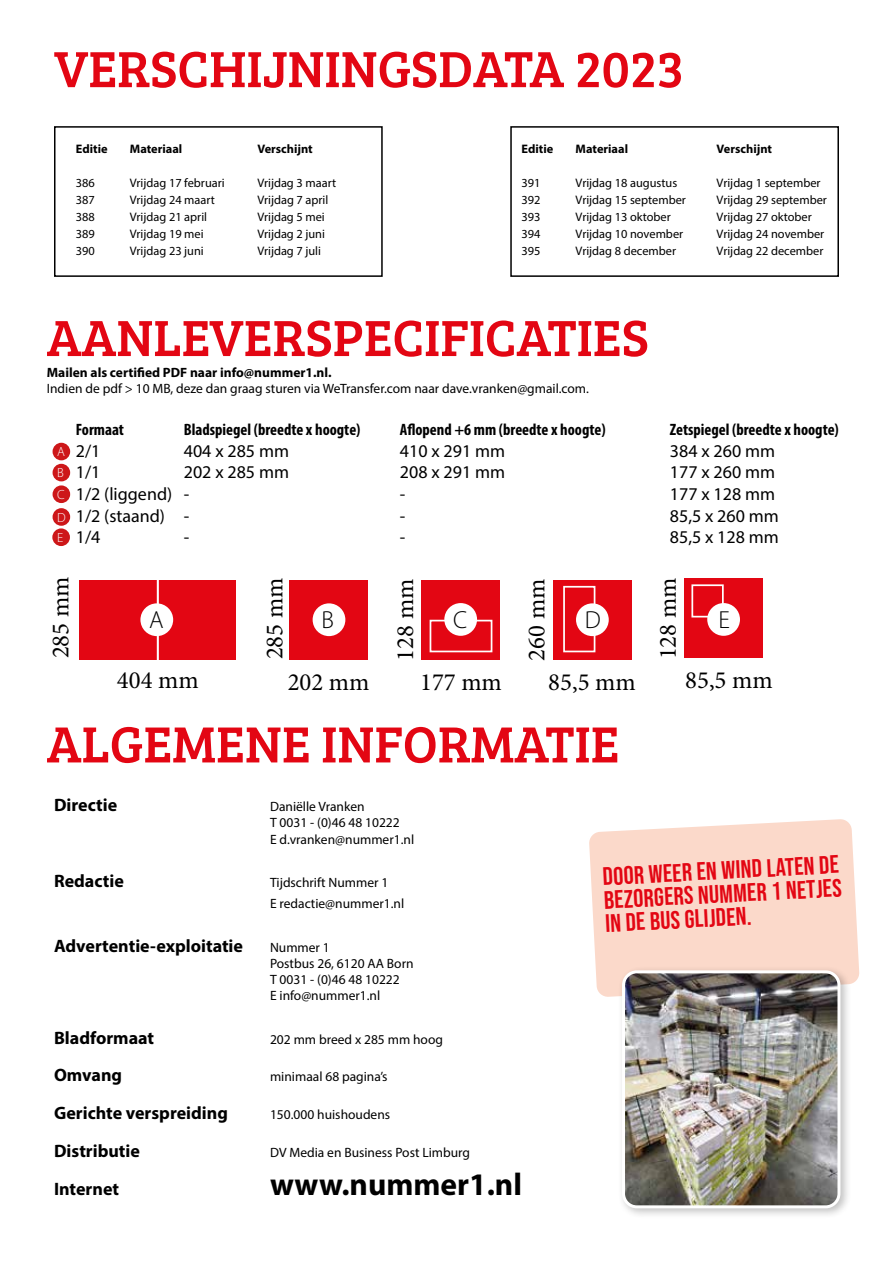
<style>
.page{position:relative;width:893px;height:1263px;background:#fff}
.page>*{position:absolute;margin:0;border:0;box-sizing:border-box;transform-origin:0 0}
.t1{font:52.5px "Bree Serif";color:#e30613}
.t2{font:700 31.5px "Myriad Pro";color:#000}
.t3{font:25.35px/23.4px "Bebas Neue";color:#e30613;text-align:justify}
.t4{font:24.75px "Minion Pro";color:#000}
.t5{font:300 24.75px "Myriad Pro";color:#000}
.t6{font:18px "Myriad Pro";color:#000}
.t7{font:700 18px "Myriad Pro";color:#000}
.t8{font:700 condensed 16.5px "Myriad Pro";color:#000}
.t9{font:13.5px/16.2px "Myriad Pro";color:#000}
.t10{font:700 13.5px "Myriad Pro";color:#000}
.t11{font:300 13.35px/21.8px "Myriad Pro";color:#fff}
.t12{font:12.3px "Myriad Pro";color:#000}
.t13{font:700 12.3px "Myriad Pro";color:#000}
</style>
<div class="page">
<div style="left:54px;top:126px;width:329px;height:151px;border:2px solid #000"></div>
<div style="left:510px;top:126px;width:329px;height:151px;border:2px solid #000"></div>
<svg style="left:589px;top:819px;width:271px;height:178px;background:#fbdcce"></svg>
<div style="left:617px;top:965px;width:235px;height:254px;background:#000;opacity:.25"></div>
<img style="left:623px;top:972px;width:216px;height:235px">
<div style="left:622px;top:970px;width:218px;height:238px;border:3px solid #fff;border-radius:13px"></div>
<div style="left:53px;top:443px;width:17px;height:17px;background:#cd1719;border-radius:50%"></div>
<div style="left:53px;top:464px;width:17px;height:17px;background:#cd1719;border-radius:50%"></div>
<div style="left:53px;top:485px;width:17px;height:18px;background:#cd1719;border-radius:50%"></div>
<div style="left:53px;top:508px;width:17px;height:18px;background:#cd1719;border-radius:50%"></div>
<div style="left:52px;top:528px;width:18px;height:18px;background:#cd1719;border-radius:50%"></div>
<div style="left:80px;top:580px;width:156px;height:79px;background:#e30613"></div>
<hr style="left:157px;top:551px;width:2px;height:138px;background:#fff">
<div style="left:140px;top:603px;width:33px;height:33px;background:#fff;border-radius:50%"></div>
<div style="left:290px;top:580px;width:78px;height:79px;background:#e30613"></div>
<div style="left:313px;top:603px;width:32px;height:33px;background:#fff;border-radius:50%"></div>
<div style="left:421px;top:580px;width:78px;height:79px;background:#e30613"></div>
<div style="left:430px;top:620px;width:62px;height:32px;border:2px solid #fff"></div>
<div style="left:444px;top:603px;width:33px;height:33px;background:#fff;border-radius:50%"></div>
<div style="left:553px;top:580px;width:78px;height:79px;background:#e30613"></div>
<div style="left:563px;top:586px;width:32px;height:66px;border:2px solid #fff"></div>
<div style="left:576px;top:603px;width:33px;height:33px;background:#fff;border-radius:50%"></div>
<div style="left:685px;top:578px;width:78px;height:79px;background:#e30613"></div>
<div style="left:691px;top:584px;width:33px;height:33px;border:2px solid #fff"></div>
<div style="left:707px;top:603px;width:33px;height:33px;background:#fff;border-radius:50%"></div>
<h1 class="t1" style="left:54px;top:31px;width:632px">VERSCHIJNINGSDATA 2023</h1>
<p class="t13" style="left:76px;top:140px;width:33px">Editie</p>
<p class="t13" style="left:130px;top:140px;width:54px">Materiaal</p>
<p class="t13" style="left:257px;top:140px;width:57px">Verschijnt</p>
<p class="t12" style="left:76px;top:175px;width:21px">386</p>
<p class="t12" style="left:130px;top:175px;width:96px">Vrijdag 17 februari</p>
<p class="t12" style="left:257px;top:175px;width:80px">Vrijdag 3 maart</p>
<p class="t12" style="left:76px;top:192px;width:21px">387</p>
<p class="t12" style="left:130px;top:192px;width:87px">Vrijdag 24 maart</p>
<p class="t12" style="left:257px;top:192px;width:73px">Vrijdag 7 april</p>
<p class="t12" style="left:76px;top:209px;width:21px">388</p>
<p class="t12" style="left:130px;top:209px;width:79px">Vrijdag 21 april</p>
<p class="t12" style="left:257px;top:209px;width:69px">Vrijdag 5 mei</p>
<p class="t12" style="left:76px;top:226px;width:21px">389</p>
<p class="t12" style="left:130px;top:226px;width:75px">Vrijdag 19 mei</p>
<p class="t12" style="left:257px;top:226px;width:69px">Vrijdag 2 juni</p>
<p class="t12" style="left:76px;top:243px;width:21px">390</p>
<p class="t12" style="left:130px;top:243px;width:76px">Vrijdag 23 juni</p>
<p class="t12" style="left:257px;top:243px;width:65px">Vrijdag 7 juli</p>
<p class="t13" style="left:522px;top:140px;width:33px">Editie</p>
<p class="t13" style="left:576px;top:140px;width:54px">Materiaal</p>
<p class="t13" style="left:717px;top:140px;width:57px">Verschijnt</p>
<p class="t12" style="left:522px;top:175px;width:21px">391</p>
<p class="t12" style="left:576px;top:175px;width:103px">Vrijdag 18 augustus</p>
<p class="t12" style="left:717px;top:175px;width:106px">Vrijdag 1 september</p>
<p class="t12" style="left:522px;top:192px;width:21px">392</p>
<p class="t12" style="left:576px;top:192px;width:112px">Vrijdag 15 september</p>
<p class="t12" style="left:717px;top:192px;width:112px">Vrijdag 29 september</p>
<p class="t12" style="left:522px;top:209px;width:21px">393</p>
<p class="t12" style="left:576px;top:209px;width:97px">Vrijdag 13 oktober</p>
<p class="t12" style="left:717px;top:209px;width:97px">Vrijdag 27 oktober</p>
<p class="t12" style="left:522px;top:226px;width:21px">394</p>
<p class="t12" style="left:576px;top:226px;width:109px">Vrijdag 10 november</p>
<p class="t12" style="left:717px;top:226px;width:109px">Vrijdag 24 november</p>
<p class="t12" style="left:522px;top:243px;width:21px">395</p>
<p class="t12" style="left:576px;top:243px;width:102px">Vrijdag 8 december</p>
<p class="t12" style="left:717px;top:243px;width:108px">Vrijdag 22 december</p>
<h1 class="t1" style="left:47px;top:299px;width:604px">AANLEVERSPECIFICATIES</h1>
<p class="t10" style="left:47px;top:363px;width:286px">Mailen als certified PDF naar info@nummer1.nl.</p>
<p class="t9" style="left:47px;top:380px;width:544px">Indien de pdf &gt; 10 MB, deze dan graag sturen via WeTransfer.com naar dave.vranken@gmail.com.</p>
<p class="t11" style="left:57px;top:441px;width:10px">A<br>B<br>C<br>D</p>
<p class="t11" style="left:57px;top:527px;width:8px">E</p>
<h3 class="t8" style="left:76px;top:419px;width:50px">Formaat</h3>
<h3 class="t8" style="left:184px;top:419px;width:178px">Bladspiegel (breedte x hoogte)</h3>
<h3 class="t8" style="left:400px;top:419px;width:207px">Aflopend +6 mm (breedte x hoogte)</h3>
<h3 class="t8" style="left:670px;top:419px;width:170px">Zetspiegel (breedte x hoogte)</h3>
<h3 class="t6" style="left:76px;top:440px;width:26px">2/1</h3>
<h3 class="t6" style="left:184px;top:440px;width:107px">404 x 285 mm</h3>
<h3 class="t6" style="left:400px;top:440px;width:107px">410 x 291 mm</h3>
<h3 class="t6" style="left:670px;top:440px;width:107px">384 x 260 mm</h3>
<h3 class="t6" style="left:76px;top:461px;width:26px">1/1</h3>
<h3 class="t6" style="left:184px;top:461px;width:107px">202 x 285 mm</h3>
<h3 class="t6" style="left:400px;top:461px;width:107px">208 x 291 mm</h3>
<h3 class="t6" style="left:670px;top:461px;width:107px">177 x 260 mm</h3>
<h3 class="t6" style="left:76px;top:483px;width:115px">1/2 (liggend) -</h3>
<h3 class="t6" style="left:400px;top:483px;width:7px">-</h3>
<h3 class="t6" style="left:670px;top:483px;width:107px">177 x 128 mm</h3>
<h3 class="t6" style="left:76px;top:504px;width:115px">1/2 (staand) -</h3>
<h3 class="t6" style="left:400px;top:504px;width:7px">-</h3>
<h3 class="t6" style="left:670px;top:504px;width:110px">85,5 x 260 mm</h3>
<h3 class="t6" style="left:76px;top:526px;width:26px">1/4</h3>
<h3 class="t6" style="left:184px;top:526px;width:7px">-</h3>
<h3 class="t6" style="left:400px;top:526px;width:7px">-</h3>
<h3 class="t6" style="left:670px;top:526px;width:110px">85,5 x 128 mm</h3>
<h3 class="t4" style="left:44px;top:658px;width:83px;rotate:-90deg">285 mm</h3>
<h3 class="t5" style="left:149px;top:606px;width:16px">A</h3>
<h3 class="t4" style="left:117px;top:663px;width:83px">404 mm</h3>
<h3 class="t4" style="left:258px;top:659px;width:83px;rotate:-90deg">285 mm</h3>
<h3 class="t5" style="left:321px;top:606px;width:14px">B</h3>
<h3 class="t4" style="left:389px;top:661px;width:83px;rotate:-90deg">128 mm</h3>
<h3 class="t5" style="left:453px;top:606px;width:16px">C</h3>
<h3 class="t4" style="left:520px;top:660px;width:83px;rotate:-90deg">260 mm</h3>
<h3 class="t5" style="left:585px;top:606px;width:18px">D</h3>
<h3 class="t4" style="left:651px;top:659px;width:83px;rotate:-90deg">128 mm</h3>
<h3 class="t5" style="left:718px;top:606px;width:13px">E</h3>
<h3 class="t4" style="left:288px;top:665px;width:83px">202 mm</h3>
<h3 class="t4" style="left:420px;top:665px;width:83px">177 mm</h3>
<h3 class="t4" style="left:548px;top:665px;width:89px">85,5 mm</h3>
<h3 class="t4" style="left:685px;top:663px;width:89px">85,5 mm</h3>
<h1 class="t1" style="left:47px;top:706px;width:574px">ALGEMENE INFORMATIE</h1>
<h3 class="t7" style="left:54px;top:793px;width:65px">Directie</h3>
<p class="t9" style="left:270px;top:798px;width:146px">Daniëlle Vranken<br>T 0031 - (0)46 48 10222<br>E d.vranken@nummer1.nl</p>
<h3 class="t7" style="left:54px;top:869px;width:71px">Redactie</h3>
<p class="t9" style="left:270px;top:871px;width:136px;line-height:21.6px">Tijdschrift Nummer 1<br>E redactie@nummer1.nl</p>
<h3 class="t7" style="left:54px;top:934px;width:191px">Advertentie-exploitatie</h3>
<p class="t9" style="left:270px;top:939px;width:145px">Nummer 1<br>Postbus 26, 6120 AA Born<br>T 0031 - (0)46 48 10222<br>E info@nummer1.nl</p>
<h3 class="t7" style="left:54px;top:1026px;width:102px">Bladformaat</h3>
<p class="t9" style="left:270px;top:1031px;width:174px">202 mm breed x 285 mm hoog</p>
<h3 class="t7" style="left:54px;top:1063px;width:70px">Omvang</h3>
<p class="t9" style="left:270px;top:1068px;width:119px">minimaal 68 pagina’s</p>
<h3 class="t7" style="left:54px;top:1101px;width:175px">Gerichte verspreiding</h3>
<p class="t9" style="left:270px;top:1106px;width:122px">150.000 huishoudens</p>
<h3 class="t7" style="left:54px;top:1139px;width:88px">Distributie</h3>
<p class="t9" style="left:270px;top:1144px;width:202px">DV Media en Business Post Limburg</p>
<h3 class="t7" style="left:54px;top:1177px;width:67px">Internet</h3>
<h2 class="t2" style="left:270px;top:1163px;width:253px">www.nummer1.nl</h2>
<h3 class="t3" style="left:602px;top:864px;width:239px;rotate:-3deg">Door weer en wind laten de bezorgers Nummer 1 netjes in de bus glijden.</h3>
</div>
